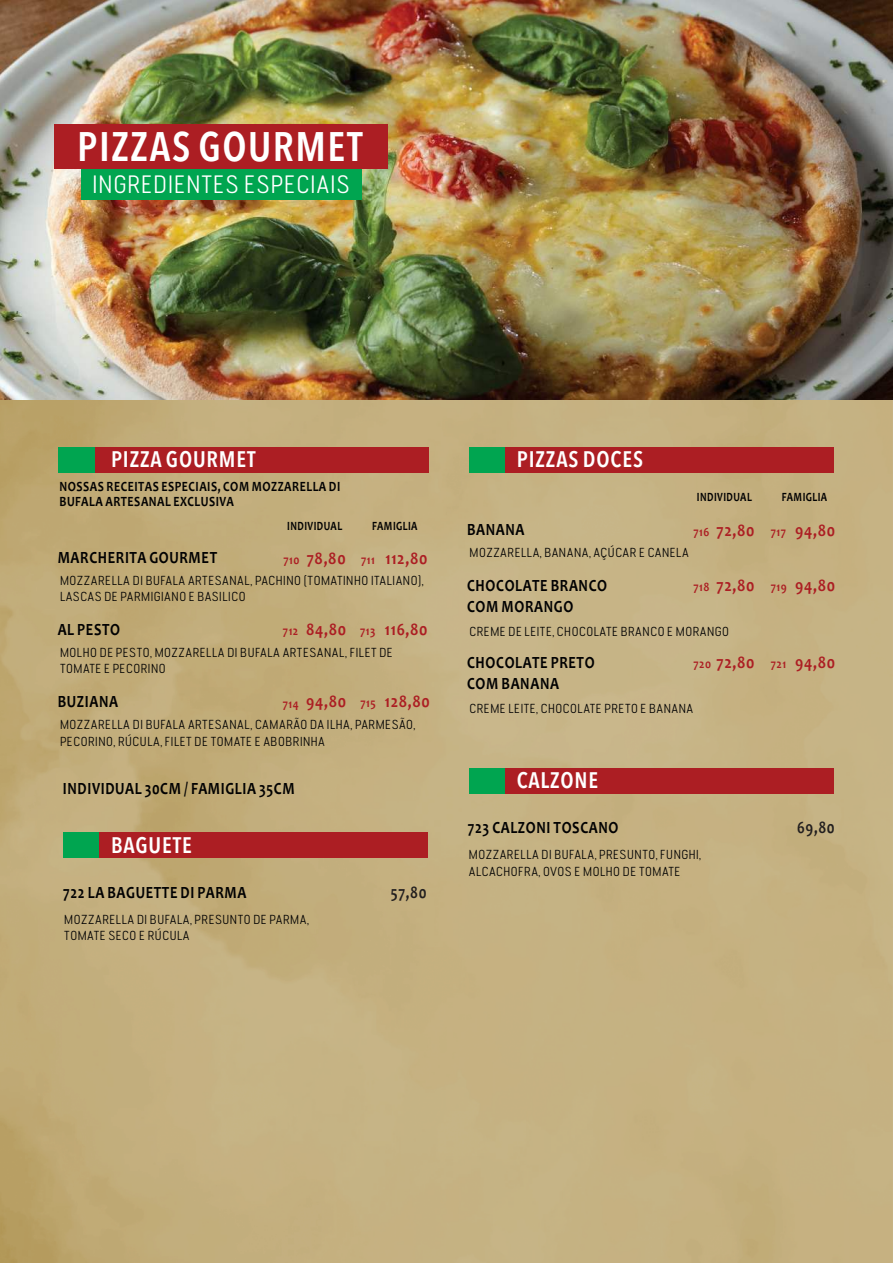
<style>
.page{position:relative;width:893px;height:1263px;background:#fff}
.page>*{position:absolute;margin:0;border:0;box-sizing:border-box;transform-origin:0 0}
.t1{font:600 condensed 40.8px "Avenir Next LT Pro";letter-spacing:.04em;color:#fff}
.t2{font:expanded 23.4px "Cervino";letter-spacing:.045em;color:#fff}
.t3{font:600 condensed 22.35px "Avenir Next LT Pro";letter-spacing:.04em;color:#fff}
.t4{font:700 17.25px/21px "Candara";letter-spacing:.045em;color:#010102;scale:.83 1}
.t5{font:700 17.25px "Candara";letter-spacing:.045em;color:#ac1e23;scale:.9 1}
.t6{font:700 17.25px "Candara";letter-spacing:.045em;color:#221f1f;scale:.85 1}
.t7{font:700 14.25px/14.9px "Candara";letter-spacing:.045em;color:#010102;scale:.83 1}
.t8{font:700 12.75px "Candara";letter-spacing:.045em;color:#010102;scale:.78 1}
.t9{font:expanded 12.15px/16.2px "Cervino";letter-spacing:.045em;color:#010102}
.s1{font-size:12.45px}
</style>
<div class="page">
<img style="left:0;top:400px;width:893px;height:863px">
<img style="left:0;top:0;width:893px;height:400px">
<div style="left:58px;top:447px;width:37px;height:25px;background:#00a550"></div>
<div style="left:95px;top:447px;width:334px;height:25px;background:#ac1e23"></div>
<div style="left:63px;top:832px;width:37px;height:26px;background:#00a550"></div>
<div style="left:100px;top:832px;width:328px;height:26px;background:#ac1e23"></div>
<div style="left:469px;top:767px;width:36px;height:26px;background:#00a550"></div>
<div style="left:505px;top:767px;width:329px;height:26px;background:#ac1e23"></div>
<div style="left:469px;top:447px;width:37px;height:25px;background:#00a550"></div>
<div style="left:506px;top:447px;width:328px;height:25px;background:#ac1e23"></div>
<div style="left:55px;top:125px;width:333px;height:44px;background:#ac1e23"></div>
<div style="left:81px;top:169px;width:281px;height:30px;background:#00a550"></div>
<h1 class="t1" style="left:77px;top:122px;width:287px">PIZZAS GOURMET</h1>
<h2 class="t2" style="left:92px;top:169px;width:259px">INGREDIENTES ESPECIAIS</h2>
<h3 class="t3" style="left:111px;top:446px;width:146px">PIZZA GOURMET</h3>
<p class="t7" style="left:59px;top:479px;width:340px">NOSSAS RECEITAS ESPECIAIS, COM MOZZARELLA DI<br>BUFALA ARTESANAL EXCLUSIVA</p>
<p class="t8" style="left:287px;top:517px;width:72px">INDIVIDUAL</p>
<p class="t8" style="left:372px;top:518px;width:60px">FAMIGLIA</p>
<h3 class="t4" style="left:58px;top:547px;width:194px">MARCHERITA GOURMET</h3>
<p class="t9" style="left:60px;top:573px;width:365px">MOZZARELLA DI BUFALA ARTESANAL, PACHINO (TOMATINHO ITALIANO),<br>LASCAS DE PARMIGIANO E BASILICO</p>
<h3 class="t5" style="left:283px;top:547px;width:161px"><span class="s1">710</span> 78,80 <span class="s1">711</span> 112,80</h3>
<h3 class="t5" style="left:283px;top:618px;width:162px"><span class="s1">712</span> 84,80 <span class="s1">713</span> 116,80</h3>
<h3 class="t4" style="left:58px;top:619px;width:77px">AL PESTO</h3>
<p class="t9" style="left:60px;top:645px;width:334px">MOLHO DE PESTO, MOZZARELLA DI BUFALA ARTESANAL, FILET DE<br>TOMATE E PECORINO</p>
<h3 class="t5" style="left:283px;top:691px;width:165px"><span class="s1">714</span> 94,80 <span class="s1">715</span> 128,80</h3>
<h3 class="t4" style="left:58px;top:691px;width:74px">BUZIANA</h3>
<p class="t9" style="left:60px;top:717px;width:357px">MOZZARELLA DI BUFALA ARTESANAL, CAMARÃO DA ILHA, PARMESÃO,<br>PECORINO, RÚCULA, FILET DE TOMATE E ABOBRINHA</p>
<h3 class="t4" style="left:63px;top:778px;width:281px">INDIVIDUAL 30CM / FAMIGLIA 35CM</h3>
<h3 class="t3" style="left:111px;top:831px;width:82px">BAGUETE</h3>
<h3 class="t4" style="left:63px;top:881px;width:222px">722 LA BAGUETTE DI PARMA</h3>
<p class="t9" style="left:64px;top:912px;width:246px">MOZZARELLA DI BUFALA, PRESUNTO DE PARMA,<br>TOMATE SECO E RÚCULA</p>
<h3 class="t6" style="left:391px;top:882px;width:44px">57,80</h3>
<h3 class="t3" style="left:517px;top:446px;width:128px">PIZZAS DOCES</h3>
<p class="t8" style="left:697px;top:489px;width:72px">INDIVIDUAL</p>
<p class="t8" style="left:782px;top:489px;width:60px">FAMIGLIA</p>
<h3 class="t4" style="left:467px;top:519px;width:71px">BANANA</h3>
<p class="t9" style="left:469px;top:545px;width:221px">MOZZARELLA, BANANA, AÇÚCAR E CANELA</p>
<h3 class="t4" style="left:467px;top:574px;width:170px">CHOCOLATE BRANCO<br>COM MORANGO</h3>
<p class="t9" style="left:469px;top:624px;width:261px">CREME DE LEITE, CHOCOLATE BRANCO E MORANGO</p>
<h3 class="t4" style="left:467px;top:652px;width:155px">CHOCOLATE PRETO<br>COM BANANA</h3>
<p class="t9" style="left:469px;top:701px;width:225px">CREME LEITE, CHOCOLATE PRETO E BANANA</p>
<h3 class="t5" style="left:693px;top:520px;width:159px"><span class="s1">716</span> 72,80 <span class="s1">717</span> 94,80</h3>
<h3 class="t5" style="left:693px;top:574px;width:159px"><span class="s1">718</span> 72,80 <span class="s1">719</span> 94,80</h3>
<h3 class="t5" style="left:693px;top:651px;width:159px"><span class="s1">720</span> 72,80 <span class="s1">721</span> 94,80</h3>
<h3 class="t3" style="left:517px;top:767px;width:83px">CALZONE</h3>
<h3 class="t4" style="left:468px;top:817px;width:183px">723 CALZONI TOSCANO</h3>
<p class="t9" style="left:469px;top:847px;width:234px">MOZZARELLA DI BUFALA, PRESUNTO, FUNGHI,<br>ALCACHOFRA, OVOS E MOLHO DE TOMATE</p>
<h3 class="t6" style="left:797px;top:817px;width:46px">69,80</h3>
</div>
